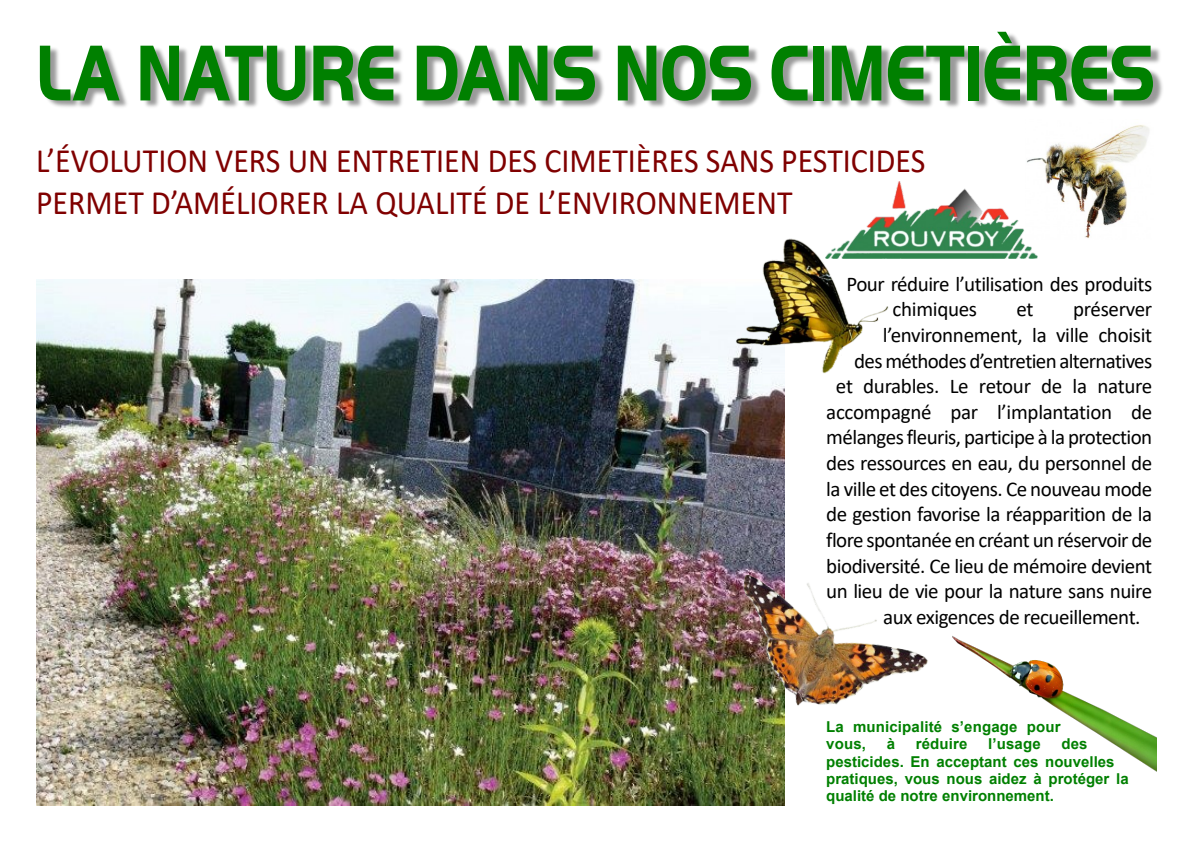
<style>
.page{position:relative;width:1191px;height:842px;background:#fff}
.page>*{position:absolute;margin:0;border:0;box-sizing:border-box;transform-origin:0 0}
.t1{font:34.3px/41.8px "Calibri";color:#800000;scale:.93 1}
.t2{font:21px/25.6px "Calibri";letter-spacing:-.025em;color:#000}
.t3{font:700 15px/17.2px "Arial";color:#008000}
</style>
<div class="page">
<img style="left:1027px;top:135px;width:121px;height:103px">
<img style="left:36px;top:279px;width:749px;height:527px">
<img style="left:39px;top:31px;width:1124px;height:104px">
<svg style="left:40px;top:46px;width:80px;height:54px"></svg>
<svg style="left:140px;top:46px;width:165px;height:55px"></svg>
<svg style="left:313px;top:46px;width:80px;height:54px;background:#499a49"></svg>
<svg style="left:417px;top:46px;width:130px;height:54px"></svg>
<svg style="left:553px;top:46px;width:42px;height:54px;background:#52a152"></svg>
<svg style="left:618px;top:46px;width:38px;height:54px;background:#3c953c"></svg>
<svg style="left:662px;top:45px;width:89px;height:56px"></svg>
<svg style="left:771px;top:46px;width:36px;height:54px"></svg>
<div style="left:813px;top:46px;width:11px;height:54px;background:#008000"></div>
<svg style="left:832px;top:46px;width:49px;height:54px;background:#3a933a"></svg>
<svg style="left:888px;top:46px;width:76px;height:54px"></svg>
<div style="left:968px;top:46px;width:11px;height:54px;background:#008000"></div>
<svg style="left:984px;top:32px;width:36px;height:68px"></svg>
<svg style="left:1027px;top:46px;width:126px;height:54px;background:#4f9d4f"></svg>
<img style="left:857px;top:181px;width:180px;height:78px">
<img style="left:717px;top:568px;width:211px;height:166px">
<img style="left:722px;top:234px;width:170px;height:144px">
<img style="left:952px;top:636px;width:204px;height:136px">
<h1 class="t1" style="left:36px;top:143px;width:958px">L’ÉVOLUTION VERS UN ENTRETIEN DES CIMETIÈRES SANS PESTICIDES<br>PERMET D’AMÉLIORER LA QUALITÉ DE L’ENVIRONNEMENT</h1>
<p class="t2" style="left:892px;top:272px;width:261px;text-indent:-46px">Pour réduire l’utilisation des produits chimiques</p>
<p class="t2" style="left:1016px;top:298px;width:19px">et</p>
<p class="t2" style="left:1073px;top:298px;width:81px">préserver</p>
<p class="t2" style="left:883px;top:324px;width:271px">l’environnement, la ville choisit</p>
<p class="t2" style="left:854px;top:349px;width:299px">des méthodes d’entretien alternatives</p>
<p class="t2" style="left:836px;top:375px;width:318px">et durables. Le retour de la nature</p>
<p class="t2" style="left:826px;top:401px;width:327px">accompagné par l’implantation de</p>
<p class="t2" style="left:826px;top:426px;width:327px">mélanges fleuris, participe à la protection</p>
<p class="t2" style="left:826px;top:452px;width:327px">des ressources en eau, du personnel de</p>
<p class="t2" style="left:826px;top:478px;width:327px">la ville et des citoyens. Ce nouveau mode</p>
<p class="t2" style="left:826px;top:503px;width:327px">de gestion favorise la réapparition de la</p>
<p class="t2" style="left:826px;top:529px;width:327px">flore spontanée en créant un réservoir de</p>
<p class="t2" style="left:826px;top:555px;width:327px">biodiversité. Ce lieu de mémoire devient</p>
<p class="t2" style="left:826px;top:580px;width:327px">un lieu de vie pour la nature sans nuire</p>
<p class="t2" style="left:883px;top:606px;width:259px">aux exigences de recueillement.</p>
<p class="t3" style="left:826px;top:720px;width:236px">La municipalité s’engage pour vous,</p>
<p class="t3" style="left:886px;top:737px;width:10px">à</p>
<p class="t3" style="left:915px;top:737px;width:53px">réduire</p>
<p class="t3" style="left:988px;top:737px;width:54px">l’usage</p>
<p class="t3" style="left:826px;top:737px;width:304px;text-indent:235px">des pesticides. En acceptant ces nouvelles pratiques, vous nous aidez à protéger la qualité de notre environnement.</p>
</div>
